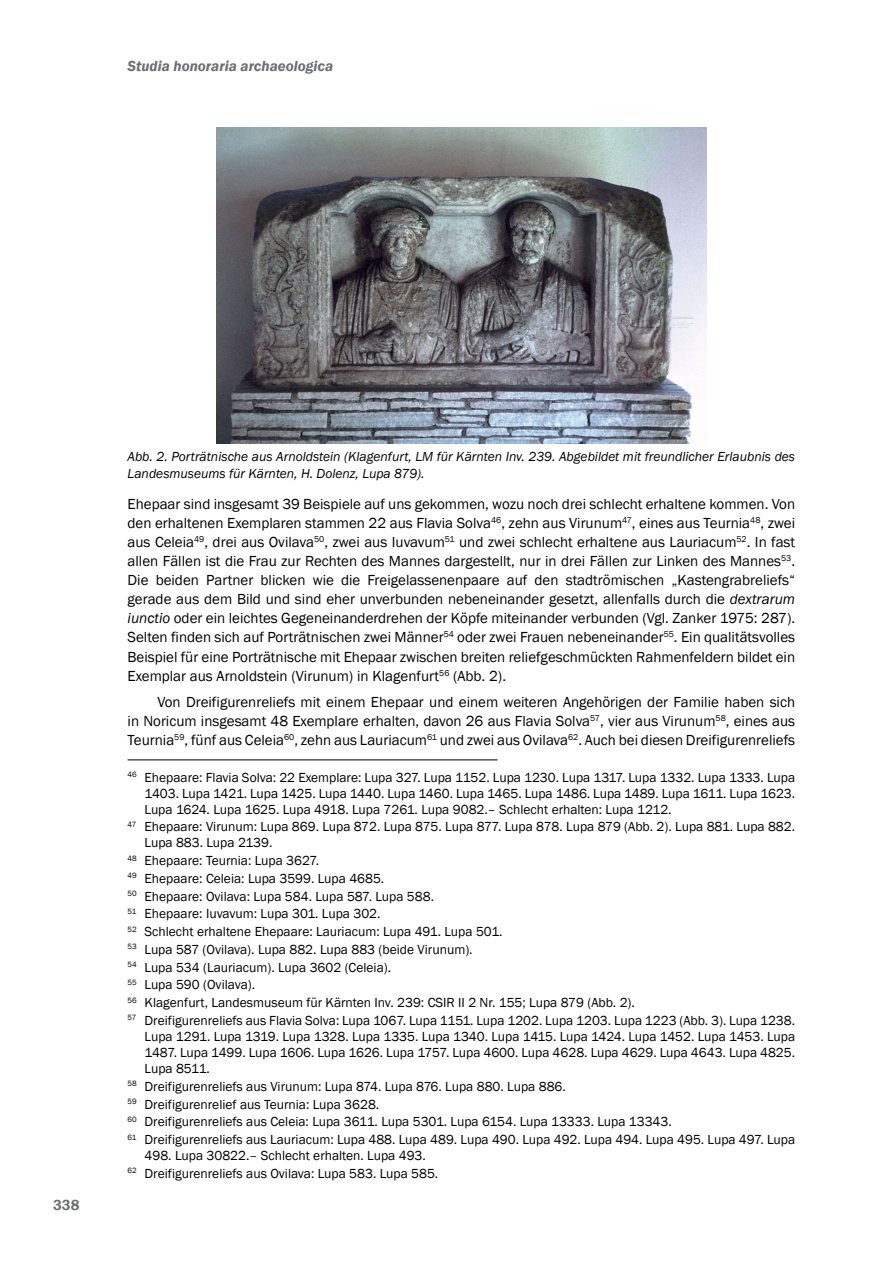
<style>
.page{position:relative;width:893px;height:1263px;background:#fff}
.page>*{position:absolute;margin:0;border:0;box-sizing:border-box;transform-origin:0 0}
.t1{font:15px/19px "Franklin Gothic";color:#000;text-align:justify}
.t2{font:italic 600 15px "Franklin Gothic";color:#6d6e71}
.t3{font:600 15px "Franklin Gothic";color:#6d6e71}
.t4{font:13.5px/17.7px "Franklin Gothic";color:#000}
.t5{font:italic 13.5px/16.5px "Franklin Gothic";color:#000}
.s1{font-style:italic}
</style>
<div class="page">
<hr style="left:128px;top:759px;width:369px;height:1px;background:#000">
<img style="left:217px;top:128px;width:489px;height:315px">
<p class="t2" style="left:128px;top:56px;width:207px">Studia honoraria archaeologica</p>
<p class="t3" style="left:53px;top:1195px;width:28px">338</p>
<p class="t5" style="left:128px;top:449px;width:669px">Abb. 2. Porträtnische aus Arnoldstein (Klagenfurt, LM für Kärnten Inv. 239. Abgebildet mit freundlicher Erlaubnis des<br>Landesmuseums für Kärnten, H. Dolenz, Lupa 879).</p>
<p class="t1" style="left:128px;top:495px;width:669px">Ehepaar sind insgesamt 39 Beispiele auf uns gekommen, wozu noch drei schlecht erhaltene kommen. Von den erhaltenen Exemplaren stammen 22 aus Flavia Solva<sup>46</sup>, zehn aus Virunum<sup>47</sup>, eines aus Teurnia<sup>48</sup>, zwei aus Celeia<sup>49</sup>, drei aus Ovilava<sup>50</sup>, zwei aus Iuvavum<sup>51</sup> und zwei schlecht erhaltene aus Lauriacum<sup>52</sup>. In fast allen Fällen ist die Frau zur Rechten des Mannes dargestellt, nur in drei Fällen zur Linken des Mannes<sup>53</sup>.<br>Die beiden Partner blicken wie die Freigelassenenpaare auf den stadtrömischen „Kastengrabreliefs“ gerade aus dem Bild und sind eher unverbunden nebeneinander gesetzt, allenfalls durch die <span class="s1">dextrarum iunctio</span> oder ein leichtes Gegeneinanderdrehen der Köpfe miteinander verbunden (Vgl. Zanker 1975: 287).<br>Selten finden sich auf Porträtnischen zwei Männer<sup>54</sup> oder zwei Frauen nebeneinander<sup>55</sup>. Ein qualitätsvolles Beispiel für eine Porträtnische mit Ehepaar zwischen breiten reliefgeschmückten Rahmenfeldern bildet ein Exemplar aus Arnoldstein (Virunum) in Klagenfurt<sup>56</sup> (Abb. 2).</p>
<p class="t1" style="left:128px;top:693px;width:669px;text-indent:30px">Von Dreifigurenreliefs mit einem Ehepaar und einem weiteren Angehörigen der Familie haben sich in Noricum insgesamt 48 Exemplare erhalten, davon 26 aus Flavia Solva<sup>57</sup>, vier aus Virunum<sup>58</sup>, eines aus Teurnia<sup>59</sup>, fünf aus Celeia<sup>60</sup>, zehn aus Lauriacum<sup>61</sup> und zwei aus Ovilava<sup>62</sup>. Auch bei diesen Dreifigurenreliefs</p>
<p class="t4" style="left:145px;top:769px;width:652px;line-height:16px;text-align:justify;text-indent:-17px"><sup>46</sup> Ehepaare: Flavia Solva: 22 Exemplare: Lupa 327. Lupa 1152. Lupa 1230. Lupa 1317. Lupa 1332. Lupa 1333. Lupa 1403. Lupa 1421. Lupa 1425. Lupa 1440. Lupa 1460. Lupa 1465. Lupa 1486. Lupa 1489. Lupa 1611. Lupa 1623.<br>Lupa 1624. Lupa 1625. Lupa 4918. Lupa 7261. Lupa 9082.– Schlecht erhalten: Lupa 1212.</p>
<p class="t4" style="left:145px;top:819px;width:652px;line-height:16px;text-indent:-17px"><sup>47</sup> Ehepaare: Virunum: Lupa 869. Lupa 872. Lupa 875. Lupa 877. Lupa 878. Lupa 879 (Abb. 2). Lupa 881. Lupa 882.<br>Lupa 883. Lupa 2139.</p>
<p class="t4" style="left:128px;top:852px;width:669px"><sup>48</sup> Ehepaare: Teurnia: Lupa 3627.<br><sup>49</sup> Ehepaare: Celeia: Lupa 3599. Lupa 4685.<br><sup>50</sup> Ehepaare: Ovilava: Lupa 584. Lupa 587. Lupa 588.<br><sup>51</sup> Ehepaare: Iuvavum: Lupa 301. Lupa 302.<br><sup>52</sup> Schlecht erhaltene Ehepaare: Lauriacum: Lupa 491. Lupa 501.<br><sup>53</sup> Lupa 587 (Ovilava). Lupa 882. Lupa 883 (beide Virunum).<br><sup>54</sup> Lupa 534 (Lauriacum). Lupa 3602 (Celeia).<br><sup>55</sup> Lupa 590 (Ovilava).<br><sup>56</sup> Klagenfurt, Landesmuseum für Kärnten Inv. 239: CSIR II 2 Nr. 155; Lupa 879 (Abb. 2).<br><sup>57</sup> Dreifigurenreliefs aus Flavia Solva: Lupa 1067. Lupa 1151. Lupa 1202. Lupa 1203. Lupa 1223 (Abb. 3). Lupa 1238.</p>
<p class="t4" style="left:145px;top:1029px;width:652px;line-height:16px;text-align:justify">Lupa 1291. Lupa 1319. Lupa 1328. Lupa 1335. Lupa 1340. Lupa 1415. Lupa 1424. Lupa 1452. Lupa 1453. Lupa 1487. Lupa 1499. Lupa 1606. Lupa 1626. Lupa 1757. Lupa 4600. Lupa 4628. Lupa 4629. Lupa 4643. Lupa 4825.<br>Lupa 8511.</p>
<p class="t4" style="left:128px;top:1078px;width:669px"><sup>58</sup> Dreifigurenreliefs aus Virunum: Lupa 874. Lupa 876. Lupa 880. Lupa 886.<br><sup>59</sup> Dreifigurenrelief aus Teurnia: Lupa 3628.<br><sup>60</sup> Dreifigurenreliefs aus Celeia: Lupa 3611. Lupa 5301. Lupa 6154. Lupa 13333. Lupa 13343.<br><sup>61</sup> Dreifigurenreliefs aus Lauriacum: Lupa 488. Lupa 489. Lupa 490. Lupa 492. Lupa 494. Lupa 495. Lupa 497. Lupa</p>
<p class="t4" style="left:128px;top:1147px;width:312px;text-align:center">498. Lupa 30822.– Schlecht erhalten. Lupa 493.<br><sup>62</sup> Dreifigurenreliefs aus Ovilava: Lupa 583. Lupa 585.</p>
</div>
